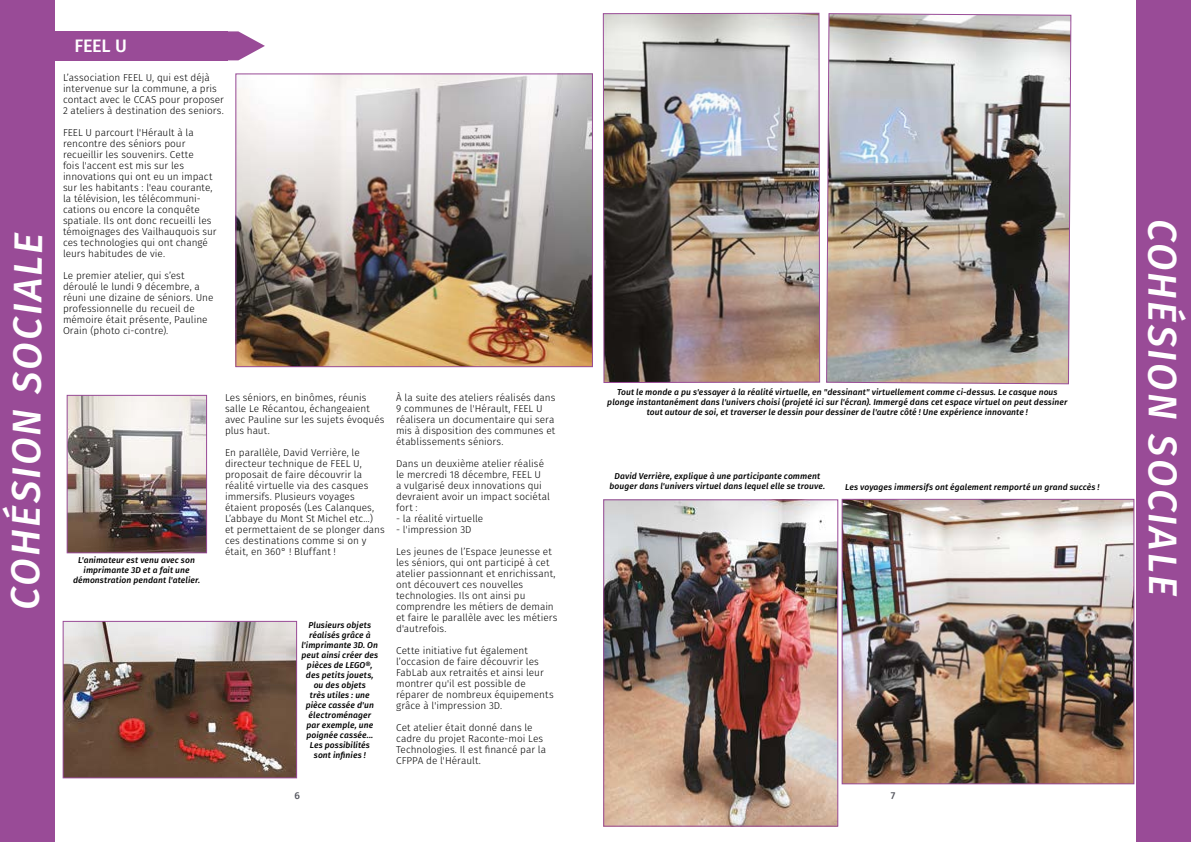
<style>
.page{position:relative;width:1191px;height:842px;background:#fff}
.page>*{position:absolute;margin:0;border:0;box-sizing:border-box;transform-origin:0 0}
.t1{font:italic 500 40px "Fira Sans";letter-spacing:.055em;color:#fff}
.t2{font:500 18px "Fira Sans";color:#fff}
.t3{font:300 10px/11px "Fira Sans";color:#000}
.t4{font:500 10px "Fira Sans";color:#585961}
.t5{font:italic 500 8.5px/10px "Fira Sans";letter-spacing:.01em;color:#000;text-align:center}
</style>
<div class="page">
<div style="left:0;top:0;width:54px;height:842px;background:#994b97"></div>
<div style="left:1137px;top:0;width:54px;height:842px;background:#994b97"></div>
<svg style="left:228px;top:31px;width:37px;height:29px"></svg>
<div style="left:52px;top:31px;width:176px;height:29px;background:#994b97"></div>
<img style="left:602px;top:12px;width:218px;height:371px">
<img style="left:826px;top:13px;width:246px;height:372px">
<img style="left:605px;top:501px;width:231px;height:324px">
<div style="left:603px;top:499px;width:235px;height:328px;border:1px solid #994b97"></div>
<img style="left:843px;top:501px;width:289px;height:281px">
<div style="left:841px;top:499px;width:293px;height:285px;border:1px solid #994b97"></div>
<img style="left:237px;top:75px;width:354px;height:290px">
<div style="left:235px;top:73px;width:358px;height:294px;border:1px solid #994b97"></div>
<img style="left:69px;top:397px;width:136px;height:154px">
<div style="left:67px;top:395px;width:140px;height:158px;border:1px solid #994b97"></div>
<img style="left:65px;top:623px;width:230px;height:153px">
<div style="left:63px;top:621px;width:234px;height:157px;border:1px solid #994b97"></div>
<h2 class="t2" style="left:74px;top:33px;width:54px">FEEL U</h2>
<p class="t3" style="left:63px;top:72px;width:162px">L’association FEEL U, qui est déjà intervenue sur la commune, a pris contact avec le CCAS pour proposer 2 ateliers à destination des seniors.</p>
<p class="t3" style="left:63px;top:127px;width:155px">FEEL U parcourt l'Hérault à la rencontre des séniors pour recueillir les souvenirs. Cette<br>fois l'accent est mis sur les innovations qui ont eu un impact sur les habitants : l'eau courante, la télévision, les télécommuni&shy;cations ou encore la conquête spatiale. Ils ont donc recueilli les témoignages des Vailhauquois sur ces technologies qui ont changé leurs habitudes de vie.</p>
<p class="t3" style="left:63px;top:270px;width:152px">Le premier atelier, qui s’est déroulé le lundi 9 décembre, a réuni une dizaine de séniors. Une professionnelle du recueil de mémoire était présente, Pauline<br>Orain (photo ci-contre).</p>
<h1 class="t1" style="left:-5px;top:609px;width:378px;rotate:-89deg">COHÉSION SOCIALE</h1>
<h1 class="t1" style="left:1190px;top:219px;width:379px;rotate:90deg">COHÉSION SOCIALE</h1>
<p class="t5" style="left:607px;top:387px;width:461px">Tout le monde a pu s'essayer à la réalité virtuelle, en "dessinant" virtuellement comme ci-dessus. Le casque nous plonge instantanément dans l'univers choisi (projeté ici sur l'écran). Immergé dans cet espace virtuel on peut dessiner tout autour de soi, et traverser le dessin pour dessiner de l'autre côté ! Une expérience innovante !</p>
<p class="t3" style="left:396px;top:392px;width:161px">À la suite des ateliers réalisés dans<br>9 communes de l'Hérault, FEEL U réalisera un documentaire qui sera mis à disposition des communes et établissements séniors.</p>
<p class="t3" style="left:396px;top:458px;width:155px">Dans un deuxième atelier réalisé le mercredi 18 décembre, FEEL U<br>a vulgarisé deux innovations qui devraient avoir un impact sociétal fort :</p>
<p class="t3" style="left:396px;top:513px;width:89px">- la réalité virtuelle</p>
<p class="t3" style="left:396px;top:524px;width:77px">- l'impression 3D</p>
<p class="t3" style="left:396px;top:546px;width:163px">Les jeunes de l’Espace Jeunesse et les séniors, qui ont participé à cet atelier passionnant et enrichissant, ont découvert ces nouvelles technologies. Ils ont ainsi pu comprendre les métiers de demain et faire le parallèle avec les métiers d'autrefois.</p>
<p class="t3" style="left:396px;top:645px;width:159px">Cette initiative fut également l’occasion de faire découvrir les<br>FabLab aux retraités et ainsi leur montrer qu'il est possible de réparer de nombreux équipements grâce à l'impression 3D.</p>
<p class="t3" style="left:396px;top:722px;width:152px">Cet atelier était donné dans le cadre du projet Raconte-moi Les<br>Technologies. Il est financé par la<br>CFPPA de l'Hérault.</p>
<p class="t3" style="left:225px;top:392px;width:161px">Les séniors, en binômes, réunis salle Le Récantou, échangeaient avec Pauline sur les sujets évoqués plus haut.</p>
<p class="t3" style="left:225px;top:447px;width:161px">En parallèle, David Verrière, le directeur technique de FEEL U, proposait de faire découvrir la réalité virtuelle via des casques immersifs. Plusieurs voyages étaient proposés (Les Calanques,<br>L’abbaye du Mont St Michel etc…)<br>et permettaient de se plonger dans ces destinations comme si on y était, en 360° ! Bluffant !</p>
<p class="t5" style="left:609px;top:471px;width:217px">David Verrière, explique à une participante comment bouger dans l'univers virtuel dans lequel elle se trouve.</p>
<p class="t5" style="left:845px;top:482px;width:256px">Les voyages immersifs ont également remporté un grand succès !</p>
<p class="t5" style="left:73px;top:555px;width:129px">L'animateur est venu avec son imprimante 3D et a fait une démonstration pendant l'atelier.</p>
<p class="t5" style="left:301px;top:620px;width:78px">Plusieurs objets réalisés grâce à l'imprimante 3D. On peut ainsi créer des pièces de LEGO®, des petits jouets, ou des objets<br>très utiles : une pièce cassée d'un électroménager par exemple, une poignée cassée...<br>Les possibilités sont infinies !</p>
<p class="t4" style="left:294px;top:788px;width:7px">6</p>
<p class="t4" style="left:891px;top:788px;width:6px">7</p>
</div>
